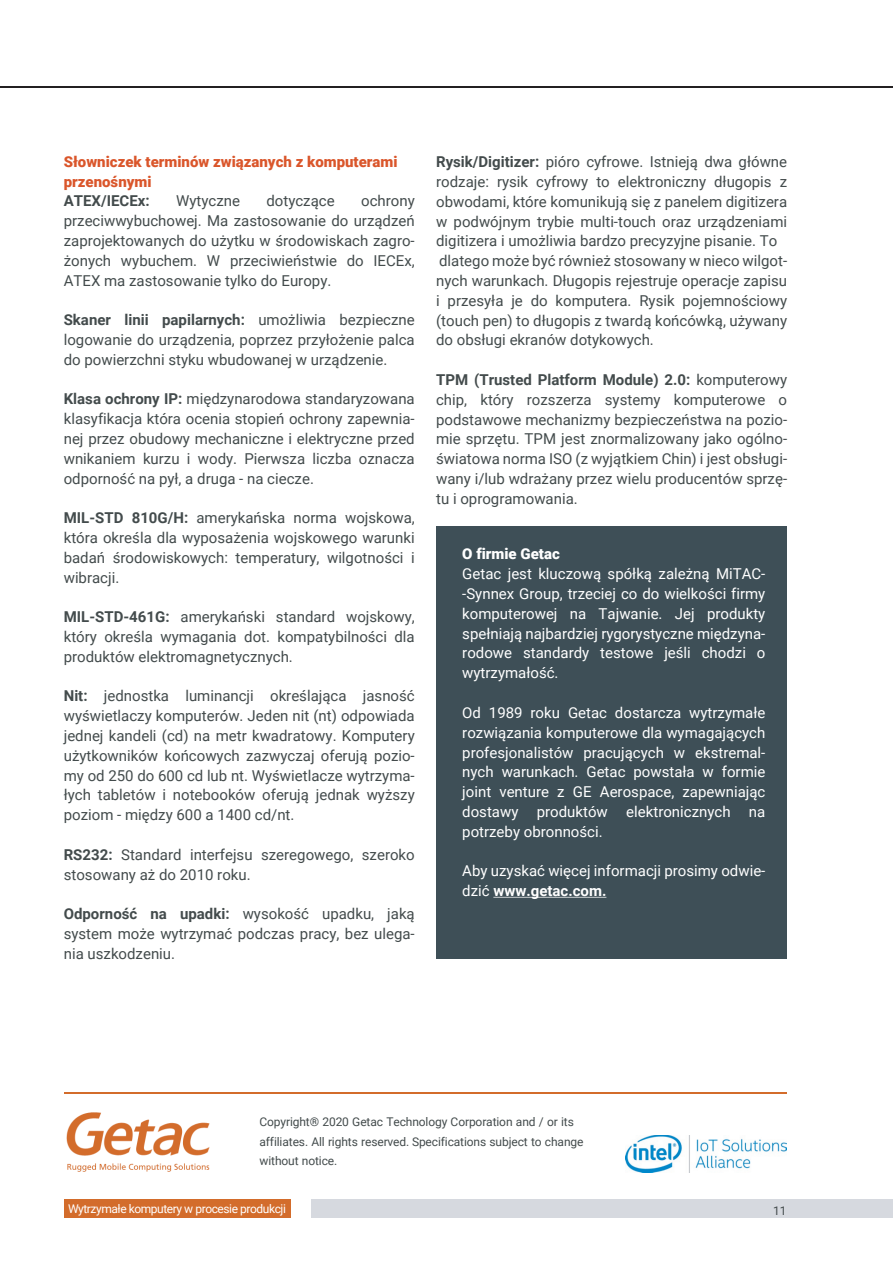
<style>
.page{position:relative;width:893px;height:1263px;background:#fff}
.page>*{position:absolute;margin:0;border:0;box-sizing:border-box;transform-origin:0 0}
.t1{font:15px/19.8px "Roboto";color:#434b4c;text-align:justify}
.t2{font:15px/19.8px "Roboto";color:#fff;text-align:justify}
.t3{font:900 15px/19.5px "Roboto";color:#da562b}
.t4{font:900 15px "Roboto";color:#fff}
.t5{font:700 15px "Roboto";color:#434b4c}
.t6{font:12px/19.8px "Roboto";letter-spacing:-.01em;color:#434b4c}
.t7{font:12px "Roboto";letter-spacing:-.035em;color:#fff}
.s1{font-weight:700}
</style>
<div class="page">
<div style="left:312px;top:1199px;width:581px;height:18px;background:#d6d9df"></div>
<div style="left:64px;top:1199px;width:227px;height:18px;background:#d36c2b"></div>
<hr style="left:0;top:86px;width:893px;height:2px;background:#232021">
<img style="left:66px;top:1112px;width:144px;height:60px">
<img style="left:626px;top:1135px;width:161px;height:37px">
<hr style="left:64px;top:1092px;width:723px;height:1px;background:#d36c2b">
<div style="left:436px;top:526px;width:351px;height:432px;background:#3e4f57"></div>
<svg style="left:493px;top:897px;width:113px;height:1px"></svg>
<p class="t3" style="left:64px;top:151px;width:335px">Słowniczek terminów związanych z komputerami przenośnymi</p>
<p class="t5" style="left:64px;top:191px;width:87px">ATEX/IECEx:</p>
<p class="t1" style="left:176px;top:191px;width:65px">Wytyczne</p>
<p class="t1" style="left:266px;top:191px;width:70px">dotyczące</p>
<p class="t1" style="left:64px;top:191px;width:353px;text-indent:297px">ochrony przeciwwybuchowej. Ma zastosowanie do urządzeń zaprojektowanych do użytku w środowiskach zagro&shy;żonych wybuchem. W przeciwieństwie do IECEx, ATEX ma zastosowanie tylko do Europy.</p>
<p class="t1" style="left:64px;top:309px;width:353px"><span class="s1">Skaner linii papilarnych:</span> umożliwia bezpieczne logowanie do urządzenia, poprzez przyłożenie palca do powierzchni styku wbudowanej w urządzenie.</p>
<p class="t1" style="left:64px;top:389px;width:353px"><span class="s1">Klasa ochrony IP:</span> międzynarodowa standaryzowana klasyfikacja która ocenia stopień ochrony zapewnia&shy;nej przez obudowy mechaniczne i elektryczne przed wnikaniem kurzu i wody. Pierwsza liczba oznacza odporność na pył, a druga - na ciecze.</p>
<p class="t1" style="left:64px;top:507px;width:352px"><span class="s1">MIL-STD 810G/H:</span> amerykańska norma wojskowa, która określa dla wyposażenia wojskowego warunki badań środowiskowych: temperatury, wilgotności i wibracji.</p>
<p class="t1" style="left:64px;top:606px;width:353px"><span class="s1">MIL-STD-461G:</span> amerykański standard wojskowy, który określa wymagania dot. kompatybilności dla produktów elektromagnetycznych.</p>
<p class="t1" style="left:64px;top:686px;width:353px"><span class="s1">Nit:</span> jednostka luminancji określająca jasność wyświetlaczy komputerów. Jeden nit (nt) odpowiada jednej kandeli (cd) na metr kwadratowy. Komputery użytkowników końcowych zazwyczaj oferują pozio&shy;my od 250 do 600 cd lub nt. Wyświetlacze wytrzyma&shy;łych tabletów i notebooków oferują jednak wyższy poziom - między 600 a 1400 cd/nt.</p>
<p class="t1" style="left:64px;top:844px;width:352px"><span class="s1">RS232:</span> Standard interfejsu szeregowego, szeroko stosowany aż do 2010 roku.</p>
<p class="t1" style="left:64px;top:903px;width:353px"><span class="s1">Odporność na upadki:</span> wysokość upadku, jaką system może wytrzymać podczas pracy, bez ulega&shy;nia uszkodzeniu.</p>
<p class="t1" style="left:436px;top:151px;width:353px;text-align:left"><span class="s1">Rysik/Digitizer:</span> pióro cyfrowe. Istnieją dwa główne rodzaje: rysik cyfrowy to elektroniczny długopis z obwodami, które komunikują się z panelem digitizera w podwójnym trybie multi-touch oraz urządzeniami digitizera i umożliwia bardzo precyzyjne pisanie. To dlatego może być również stosowany w nieco wilgot&shy;nych warunkach. Długopis rejestruje operacje zapisu i przesyła je do komputera. Rysik pojemnościowy (touch pen) to długopis z twardą końcówką, używany do obsługi ekranów dotykowych.</p>
<p class="t1" style="left:436px;top:369px;width:353px"><span class="s1">TPM (Trusted Platform Module) 2.0:</span> komputerowy chip, który rozszerza systemy komputerowe o podstawowe mechanizmy bezpieczeństwa na pozio&shy;mie sprzętu. TPM jest znormalizowany jako ogólno&shy;światowa norma ISO (z wyjątkiem Chin) i jest obsługi&shy;wany i/lub wdrażany przez wielu producentów sprzę&shy;tu i oprogramowania.</p>
<p class="t4" style="left:462px;top:544px;width:99px">O firmie Getac</p>
<p class="t2" style="left:462px;top:563px;width:305px">Getac jest kluczową spółką zależną MiTAC--Synnex Group, trzeciej co do wielkości firmy komputerowej na Tajwanie. Jej produkty spełniają najbardziej rygorystyczne międzyna&shy;rodowe standardy testowe jeśli chodzi o wytrzymałość.</p>
<p class="t2" style="left:462px;top:702px;width:305px">Od 1989 roku Getac dostarcza wytrzymałe rozwiązania komputerowe dla wymagających profesjonalistów pracujących w ekstremal&shy;nych warunkach. Getac powstała w formie joint venture z GE Aerospace, zapewniając dostawy produktów elektronicznych na potrzeby obronności.</p>
<p class="t2" style="left:462px;top:860px;width:305px">Aby uzyskać więcej informacji prosimy odwie&shy;dzić <span class="s1">www.getac.com.</span></p>
<p class="t6" style="left:259px;top:1111px;width:325px">Copyright® 2020 Getac Technology Corporation and / or its affiliates. All rights reserved. Specifications subject to change without notice.</p>
<p class="t7" style="left:68px;top:1200px;width:219px">Wytrzymałe komputery w procesie produkcji</p>
<p class="t6" style="left:773px;top:1200px;width:15px">11</p>
</div>
